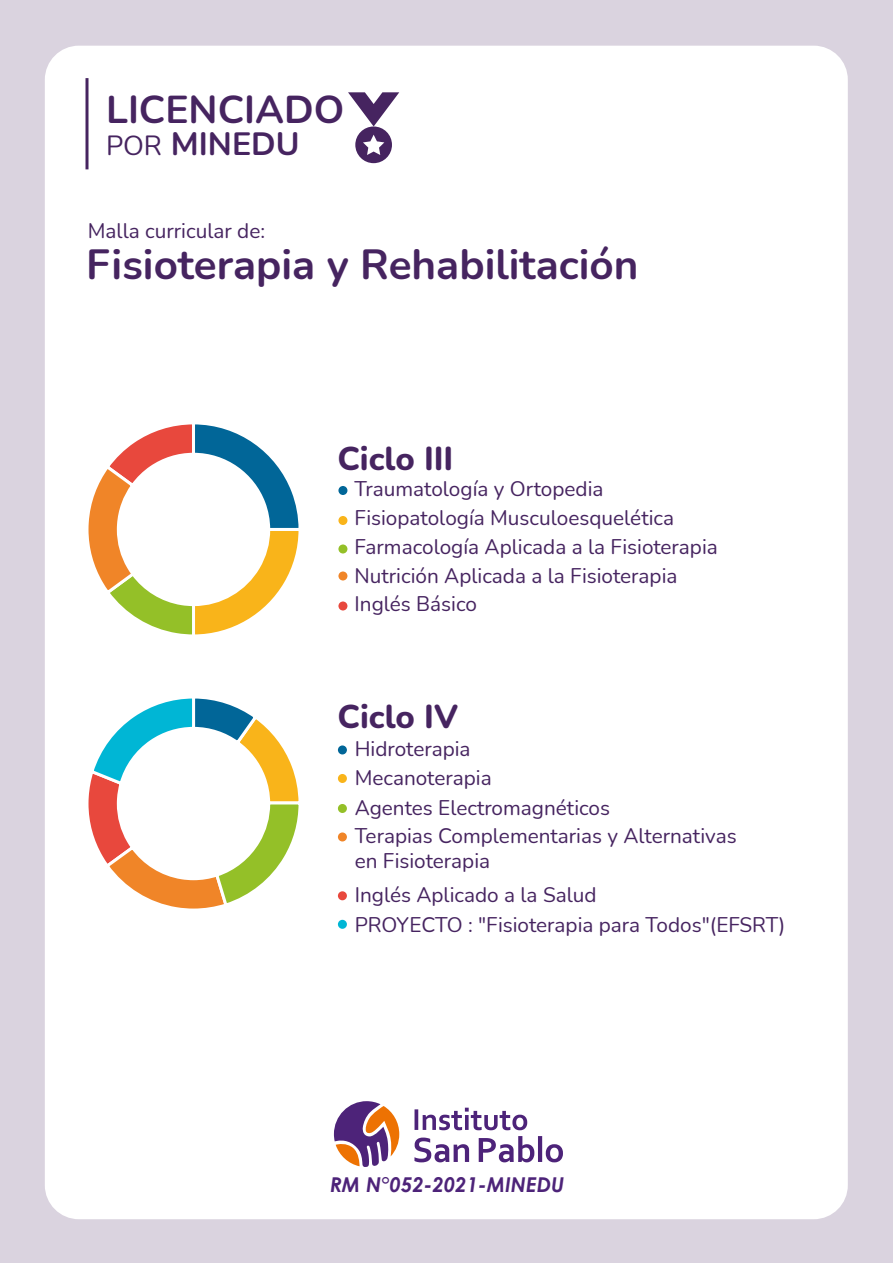
<style>
.page{position:relative;width:893px;height:1263px;background:#fff}
.page>*{position:absolute;margin:0;border:0;box-sizing:border-box;transform-origin:0 0}
.t1{font:700 42.15px "Nunito";color:#462460}
.t2{font:700 38.85px "Nunito";color:#462460}
.t3{font:800 33px "Nunito";color:#462460}
.t4{font:700 32.25px "Nunito";color:#462460}
.t5{font:20.7px/28.8px "Nunito";color:#462460}
.t6{font:italic 700 20.4px "Century Gothic";color:#4d2379}
.s1{font-weight:400;font-size:27.15px}
</style>
<div class="page">
<div style="left:0;top:1px;width:893px;height:1262px;background:#dad3df"></div>
<div style="left:45px;top:46px;width:803px;height:1173px;background:#fff;border-radius:34px"></div>
<svg style="left:348px;top:92px;width:51px;height:71px"></svg>
<hr style="left:86px;top:78px;width:3px;height:91px;background:#462460">
<svg style="left:334px;top:1101px;width:65px;height:66px"></svg>
<svg style="left:414px;top:1108px;width:113px;height:22px"></svg>
<svg style="left:414px;top:1137px;width:55px;height:25px"></svg>
<svg style="left:479px;top:1136px;width:84px;height:26px"></svg>
<div style="left:338px;top:601px;width:9px;height:9px;background:#e8483d;border-radius:50%"></div>
<div style="left:338px;top:571px;width:9px;height:9px;background:#f08528;border-radius:50%"></div>
<div style="left:338px;top:544px;width:9px;height:9px;background:#94c028;border-radius:50%"></div>
<div style="left:338px;top:516px;width:9px;height:9px;background:#f9b41a;border-radius:50%"></div>
<div style="left:338px;top:486px;width:9px;height:9px;background:#016698;border-radius:50%"></div>
<svg style="left:88px;top:424px;width:211px;height:211px"></svg>
<div style="left:338px;top:920px;width:9px;height:9px;background:#00b6d5;border-radius:50%"></div>
<div style="left:338px;top:891px;width:9px;height:9px;background:#e8483d;border-radius:50%"></div>
<div style="left:338px;top:832px;width:9px;height:9px;background:#f08528;border-radius:50%"></div>
<div style="left:338px;top:804px;width:9px;height:9px;background:#94c028;border-radius:50%"></div>
<div style="left:338px;top:774px;width:9px;height:9px;background:#f9b41a;border-radius:50%"></div>
<div style="left:338px;top:745px;width:9px;height:9px;background:#016698;border-radius:50%"></div>
<svg style="left:88px;top:698px;width:211px;height:211px"></svg>
<h2 class="t2" style="left:106px;top:82px;width:240px">LICENCIADO</h2>
<h3 class="t4" style="left:106px;top:121px;width:195px"><span class="s1">POR</span> MINEDU</h3>
<p class="t5" style="left:88px;top:216px;width:179px">Malla curricular de:</p>
<h1 class="t1" style="left:86px;top:234px;width:554px">Fisioterapia y Rehabilitación</h1>
<h3 class="t3" style="left:337px;top:435px;width:118px">Ciclo III</h3>
<p class="t5" style="left:355px;top:474px;width:365px">Traumatología y Ortopedia<br>Fisiopatología Musculoesquelética<br>Farmacología Aplicada a la Fisioterapia<br>Nutrición Aplicada a la Fisioterapia<br>Inglés Básico</p>
<h3 class="t3" style="left:338px;top:693px;width:122px">Ciclo IV</h3>
<p class="t5" style="left:355px;top:734px;width:383px">Hidroterapia<br>Mecanoterapia<br>Agentes Electromagnéticos<br>Terapias Complementarias y Alternativas</p>
<p class="t5" style="left:355px;top:843px;width:243px;line-height:33.6px">en Fisioterapia<br>Inglés Aplicado a la Salud</p>
<p class="t5" style="left:355px;top:909px;width:432px">PROYECTO : "Fisioterapia para Todos"(EFSRT)</p>
<p class="t6" style="left:330px;top:1169px;width:236px">RM N°052-2021-MINEDU</p>
</div>
